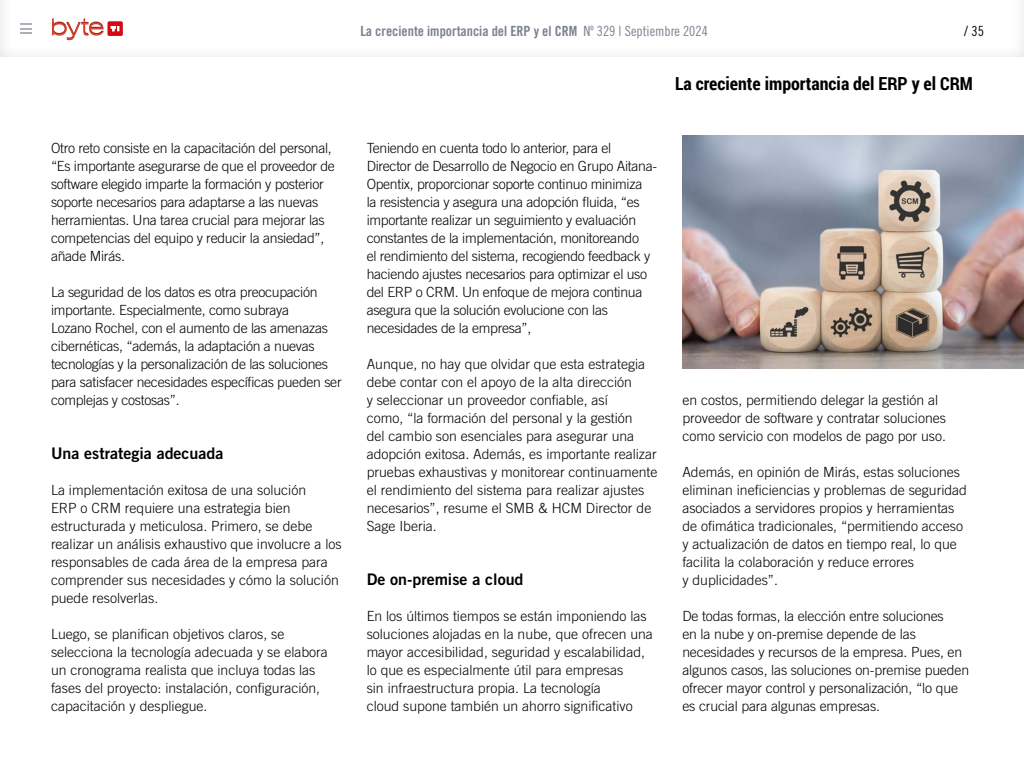
<style>
.page{position:relative;width:1024px;height:768px;background:#fff}
.page>*{position:absolute;margin:0;border:0;box-sizing:border-box;transform-origin:0 0}
.t1{font:700 18px "Roboto Condensed";color:#000}
.t2{font:16px "Trade Gothic LT Std Bd 2";color:#000}
.t3{font:300 14px/18px "Trade Gothic LT Std";color:#000}
.t4{font:300 14px/18px "Trade Gothic LT Std";letter-spacing:-.02em;color:#000}
.t5{font:14px "Trade Gothic LT Std Bd Cn 20";color:#7b818f}
.t6{font:14px "Trade Gothic LT Std Cn 18";color:#000}
.s1{font-family:"Trade Gothic LT Std Cn 18"}
</style>
<div class="page">
<svg style="left:52px;top:18px;width:51px;height:22px"></svg>
<div style="left:108px;top:22px;width:15px;height:14px;background:#d20a11"></div>
<svg style="left:111px;top:26px;width:8px;height:5px"></svg>
<svg style="left:20px;top:23px;width:12px;height:11px"></svg>
<img style="left:683px;top:135px;width:341px;height:234px">
<p class="t4" style="left:51px;top:139px;width:285px">Otro reto consiste en la capacitación del personal, “Es importante asegurarse de que el proveedor de software elegido imparte la formación y posterior soporte necesarios para adaptarse a las nuevas herramientas. Una tarea crucial para mejorar las competencias del equipo y reducir la ansiedad”, añade Mirás.</p>
<p class="t4" style="left:51px;top:283px;width:292px">La seguridad de los datos es otra preocupación importante. Especialmente, como subraya<br>Lozano Rochel, con el aumento de las amenazas cibernéticas, “además, la adaptación a nuevas tecnologías y la personalización de las soluciones para satisfacer necesidades específicas pueden ser complejas y costosas”.</p>
<p class="t2" style="left:51px;top:443px;width:174px">Una estrategia adecuada</p>
<p class="t3" style="left:51px;top:481px;width:292px">La implementación exitosa de una solución<br>ERP o CRM requiere una estrategia bien estructurada y meticulosa. Primero, se debe realizar un análisis exhaustivo que involucre a los responsables de cada área de la empresa para comprender sus necesidades y cómo la solución puede resolverlas.</p>
<p class="t3" style="left:51px;top:625px;width:278px">Luego, se planifican objetivos claros, se selecciona la tecnología adecuada y se elabora un cronograma realista que incluya todas las fases del proyecto: instalación, configuración, capacitación y despliegue.</p>
<p class="t5" style="left:360px;top:23px;width:349px">La creciente importancia del ERP y el CRM <span class="s1">Nº 329 | Septiembre 2024</span></p>
<p class="t6" style="left:964px;top:23px;width:21px">/ 35</p>
<p class="t1" style="left:675px;top:71px;width:299px">La creciente importancia del ERP y el CRM</p>
<p class="t4" style="left:367px;top:139px;width:292px">Teniendo en cuenta todo lo anterior, para el Director de Desarrollo de Negocio en Grupo Aitana-Opentix, proporcionar soporte continuo minimiza<br>la resistencia y asegura una adopción fluida, “es importante realizar un seguimiento y evaluación constantes de la implementación, monitoreando<br>el rendimiento del sistema, recogiendo feedback y haciendo ajustes necesarios para optimizar el uso del ERP o CRM. Un enfoque de mejora continua asegura que la solución evolucione con las necesidades de la empresa”,</p>
<p class="t3" style="left:367px;top:355px;width:292px">Aunque, no hay que olvidar que esta estrategia debe contar con el apoyo de la alta dirección<br>y seleccionar un proveedor confiable, así<br>como, “la formación del personal y la gestión<br>del cambio son esenciales para asegurar una adopción exitosa. Además, es importante realizar pruebas exhaustivas y monitorear continuamente el rendimiento del sistema para realizar ajustes necesarios”, resume el SMB &amp; HCM Director de Sage Iberia.</p>
<p class="t2" style="left:367px;top:569px;width:158px">De on-premise a cloud</p>
<p class="t3" style="left:367px;top:607px;width:288px">En los últimos tiempos se están imponiendo las soluciones alojadas en la nube, que ofrecen una mayor accesibilidad, seguridad y escalabilidad, lo que es especialmente útil para empresas<br>sin infraestructura propia. La tecnología<br>cloud supone también un ahorro significativo</p>
<p class="t3" style="left:682px;top:391px;width:265px">en costos, permitiendo delegar la gestión al proveedor de software y contratar soluciones como servicio con modelos de pago por uso.</p>
<p class="t3" style="left:682px;top:463px;width:286px">Además, en opinión de Mirás, estas soluciones eliminan ineficiencias y problemas de seguridad asociados a servidores propios y herramientas de ofimática tradicionales, “permitiendo acceso y actualización de datos en tiempo real, lo que facilita la colaboración y reduce errores<br>y duplicidades”.</p>
<p class="t3" style="left:682px;top:607px;width:288px">De todas formas, la elección entre soluciones<br>en la nube y on-premise depende de las necesidades y recursos de la empresa. Pues, en algunos casos, las soluciones on-premise pueden ofrecer mayor control y personalización, “lo que es crucial para algunas empresas.</p>
</div>
